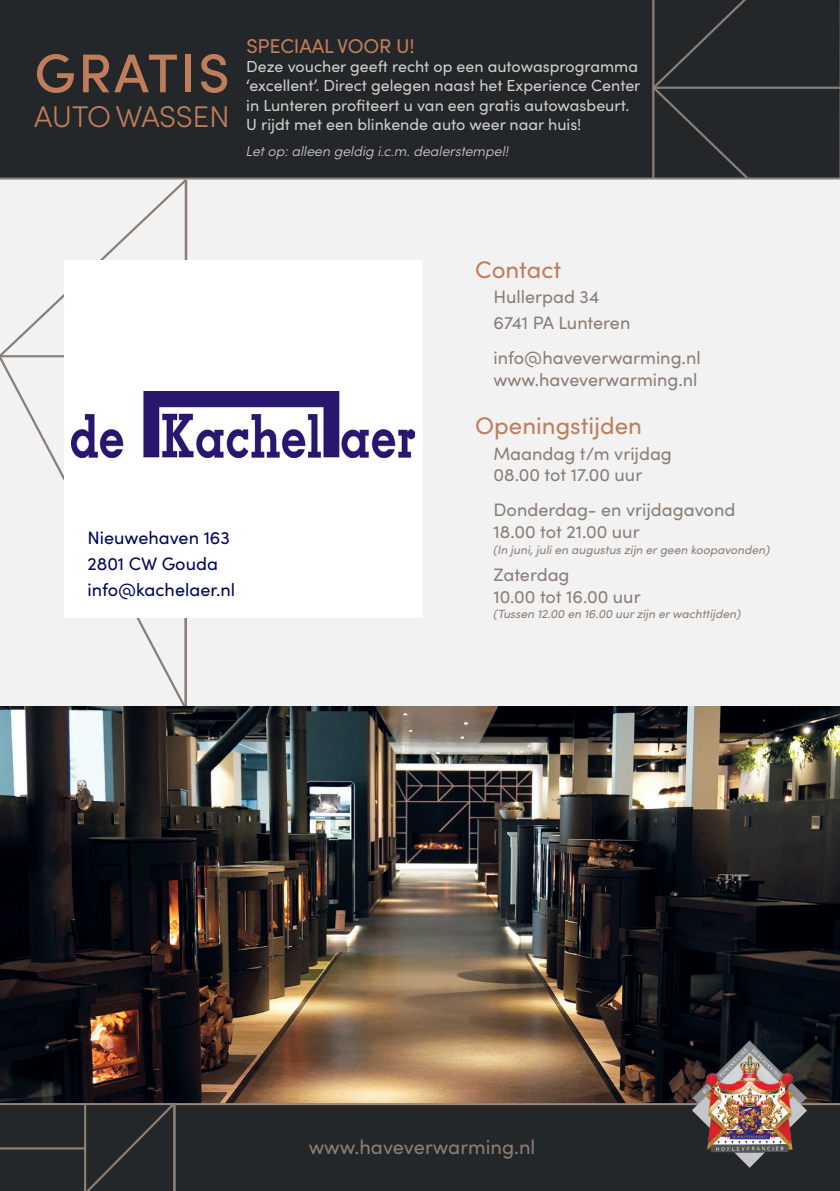
<style>
.page{position:relative;width:840px;height:1191px;background:#fff}
.page>*{position:absolute;margin:0;border:0;box-sizing:border-box;transform-origin:0 0}
.t1{font:500 54.8px "Sofia Pro";letter-spacing:.04em;color:#c07d5c}
.t2{font:300 30px "Sofia Pro";letter-spacing:-.015em;color:#c07d5c}
.t3{font:24px "Sofia Pro";color:#c07d5c}
.t4{font:20px "Sofia Pro";color:#8a7e76}
.t5{font:20px "Sofia Pro";letter-spacing:-.01em;color:#c07d5c}
.t6{font:18px "Sofia Pro";color:#8a7e76}
.t7{font:18px "Sofia Pro";color:#010658}
.t8{font:16px/19.2px "Sofia Pro";color:#cfd0cb}
.t9{font:italic 300 14px "Sofia Pro";color:#cfd0cb}
.t10{font:italic 12px "Sofia Pro";color:#8a7e76}
</style>
<div class="page">
<div style="left:0;top:161px;width:839px;height:1030px;background:#f2f2f2"></div>
<svg style="left:0;top:179px;width:187px;height:174px"></svg>
<svg style="left:0;top:354px;width:187px;height:352px"></svg>
<img style="left:0;top:706px;width:839px;height:397px">
<div style="left:0;top:0;width:839px;height:179px;background:#242729"></div>
<div style="left:650px;top:0;width:190px;height:177px;background:#242729"></div>
<hr style="left:651px;top:0;width:3px;height:177px;background:#8a7e76">
<hr style="left:653px;top:87px;width:186px;height:2px;background:#8a7e76">
<div style="left:175px;top:1103px;width:664px;height:88px;background:#242729"></div>
<svg style="left:0;top:1103px;width:175px;height:88px;background:#2a2c2e"></svg>
<hr style="left:0;top:1103px;width:174px;height:1px;background:#8a7e76">
<img style="left:691px;top:1040px;width:115px;height:127px">
<div style="left:64px;top:260px;width:358px;height:358px;background:#fff"></div>
<img style="left:72px;top:392px;width:342px;height:65px">
<p class="t1" style="left:34px;top:33px;width:197px">GRATIS</p>
<p class="t2" style="left:34px;top:94px;width:197px">AUTO WASSEN</p>
<p class="t5" style="left:246px;top:31px;width:170px">SPECIAAL VOOR U!</p>
<p class="t8" style="left:246px;top:56px;width:395px">Deze voucher geeft recht op een autowasprogramma ‘excellent’. Direct gelegen naast het Experience Center</p>
<p class="t8" style="left:246px;top:94px;width:384px">in Lunteren profiteert u van een gratis autowasbeurt.</p>
<p class="t8" style="left:246px;top:114px;width:336px">U rijdt met een blinkende auto weer naar huis!</p>
<p class="t9" style="left:246px;top:141px;width:264px">Let op: alleen geldig i.c.m. dealerstempel!</p>
<p class="t7" style="left:87px;top:525px;width:144px">Nieuwehaven 163</p>
<p class="t7" style="left:87px;top:550px;width:132px">2801 CW Gouda</p>
<p class="t7" style="left:87px;top:576px;width:149px">info@kachelaer.nl</p>
<p class="t3" style="left:475px;top:252px;width:87px">Contact</p>
<p class="t6" style="left:493px;top:284px;width:107px">Hullerpad 34</p>
<p class="t6" style="left:493px;top:309px;width:138px">6741 PA Lunteren</p>
<p class="t6" style="left:493px;top:345px;width:208px">info@haveverwarming.nl</p>
<p class="t6" style="left:493px;top:366px;width:205px">www.haveverwarming.nl</p>
<p class="t3" style="left:475px;top:408px;width:168px">Openingstijden</p>
<p class="t6" style="left:493px;top:440px;width:180px">Maandag t/m vrijdag</p>
<p class="t6" style="left:493px;top:462px;width:150px">08.00 tot 17.00 uur</p>
<p class="t6" style="left:493px;top:497px;width:243px">Donderdag- en vrijdagavond</p>
<p class="t6" style="left:493px;top:518px;width:147px">18.00 tot 21.00 uur</p>
<p class="t6" style="left:493px;top:562px;width:77px">Zaterdag</p>
<p class="t6" style="left:493px;top:583px;width:148px">10.00 tot 16.00 uur</p>
<p class="t10" style="left:493px;top:540px;width:278px">(In juni, juli en augustus zijn er geen koopavonden)</p>
<p class="t10" style="left:493px;top:605px;width:249px">(Tussen 12.00 en 16.00 uur zijn er wachttijden)</p>
<p class="t4" style="left:308px;top:1132px;width:228px">www.haveverwarming.nl</p>
</div>
